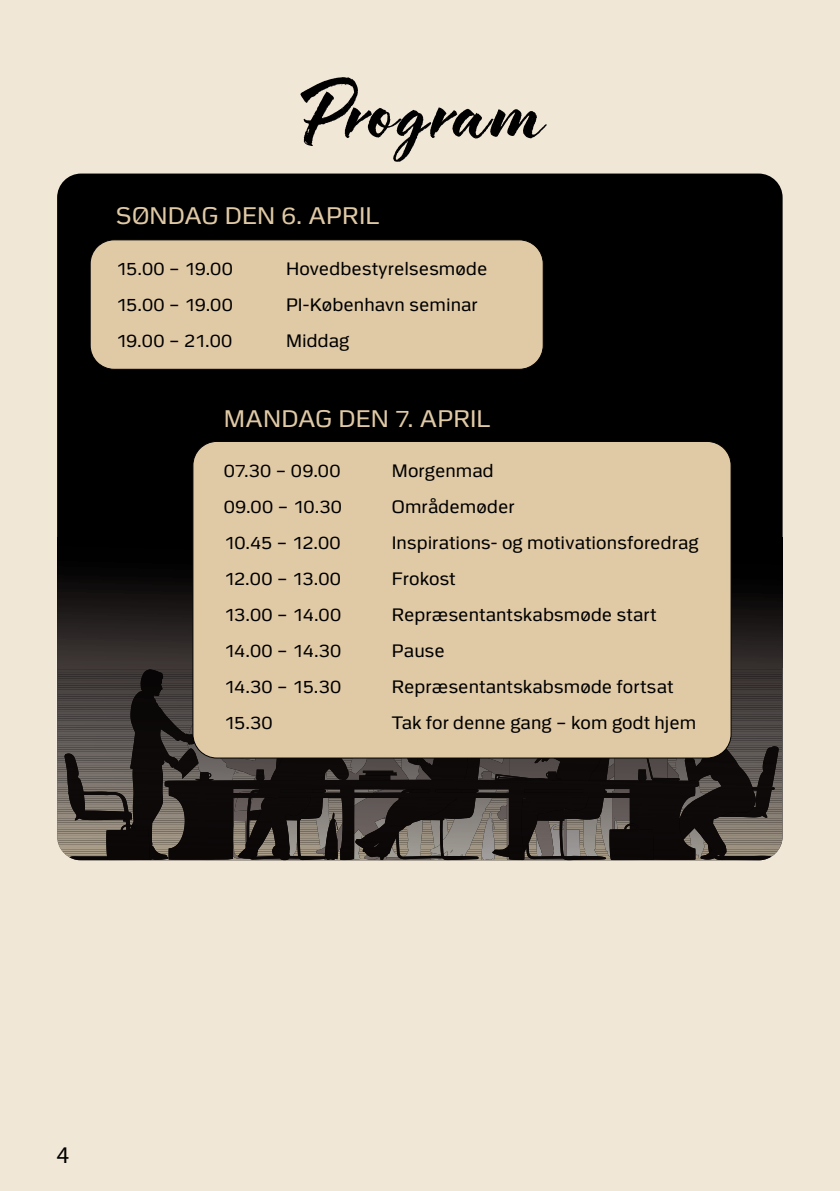
<style>
.page{position:relative;width:840px;height:1191px;background:#fff}
.page>*{position:absolute;margin:0;border:0;box-sizing:border-box;transform-origin:0 0}
.t1{font:60px "Hello Bloomie Script";letter-spacing:.02em;color:#000}
.t2{font:24px "Politi";letter-spacing:.005em;color:#e0c9a5}
.t3{font:24px "Myriad Pro";color:#000}
.t4{font:18px "Politi";letter-spacing:.005em;color:#000}
</style>
<div class="page">
<div style="left:0;top:0;width:839px;height:1191px;background:#f1e7d7"></div>
<div style="left:57px;top:173px;width:725px;height:687px;background:#000;border-radius:24px"></div>
<div style="left:90px;top:240px;width:453px;height:130px;background:#e0c9a5"></div>
<svg style="left:57px;top:537px;width:726px;height:324px"></svg>
<img style="left:324px;top:812px;width:13px;height:48px">
<img style="left:106px;top:824px;width:43px;height:36px">
<img style="left:359px;top:775px;width:31px;height:5px">
<img style="left:365px;top:772px;width:32px;height:3px">
<img style="left:362px;top:770px;width:31px;height:3px">
<img style="left:494px;top:774px;width:39px;height:6px">
<div style="left:192px;top:441px;width:539px;height:317px;background:#e0c9a5"></div>
<h1 class="t1" style="left:299px;top:80px;width:243px">Program</h1>
<h2 class="t2" style="left:116px;top:203px;width:264px">SØNDAG DEN 6. APRIL</h2>
<p class="t4" style="left:116px;top:258px;width:119px">15.00 – 19.00</p>
<p class="t4" style="left:286px;top:258px;width:203px">Hovedbestyrelsesmøde</p>
<p class="t4" style="left:116px;top:294px;width:119px">15.00 – 19.00</p>
<p class="t4" style="left:286px;top:294px;width:193px">PI-København seminar</p>
<p class="t4" style="left:116px;top:330px;width:118px">19.00 – 21.00</p>
<p class="t4" style="left:286px;top:330px;width:65px">Middag</p>
<h2 class="t2" style="left:224px;top:406px;width:268px">MANDAG DEN 7. APRIL</h2>
<p class="t4" style="left:223px;top:461px;width:118px">07.30 – 09.00</p>
<p class="t4" style="left:391px;top:461px;width:103px">Morgenmad</p>
<p class="t4" style="left:223px;top:497px;width:120px">09.00 – 10.30</p>
<p class="t4" style="left:391px;top:497px;width:124px">Områdemøder</p>
<p class="t4" style="left:223px;top:533px;width:118px">10.45 – 12.00</p>
<p class="t4" style="left:391px;top:533px;width:308px">Inspirations- og motivationsforedrag</p>
<p class="t4" style="left:223px;top:569px;width:119px">12.00 – 13.00</p>
<p class="t4" style="left:391px;top:569px;width:65px">Frokost</p>
<p class="t4" style="left:223px;top:605px;width:119px">13.00 – 14.00</p>
<p class="t4" style="left:391px;top:605px;width:266px">Repræsentantskabsmøde start</p>
<p class="t4" style="left:223px;top:641px;width:119px">14.00 – 14.30</p>
<p class="t4" style="left:391px;top:641px;width:55px">Pause</p>
<p class="t4" style="left:223px;top:677px;width:119px">14.30 – 15.30</p>
<p class="t4" style="left:391px;top:677px;width:283px">Repræsentantskabsmøde fortsat</p>
<p class="t4" style="left:223px;top:713px;width:50px">15.30</p>
<p class="t4" style="left:391px;top:713px;width:306px">Tak for denne gang – kom godt hjem</p>
<h2 class="t3" style="left:57px;top:1140px;width:14px">4</h2>
</div>
